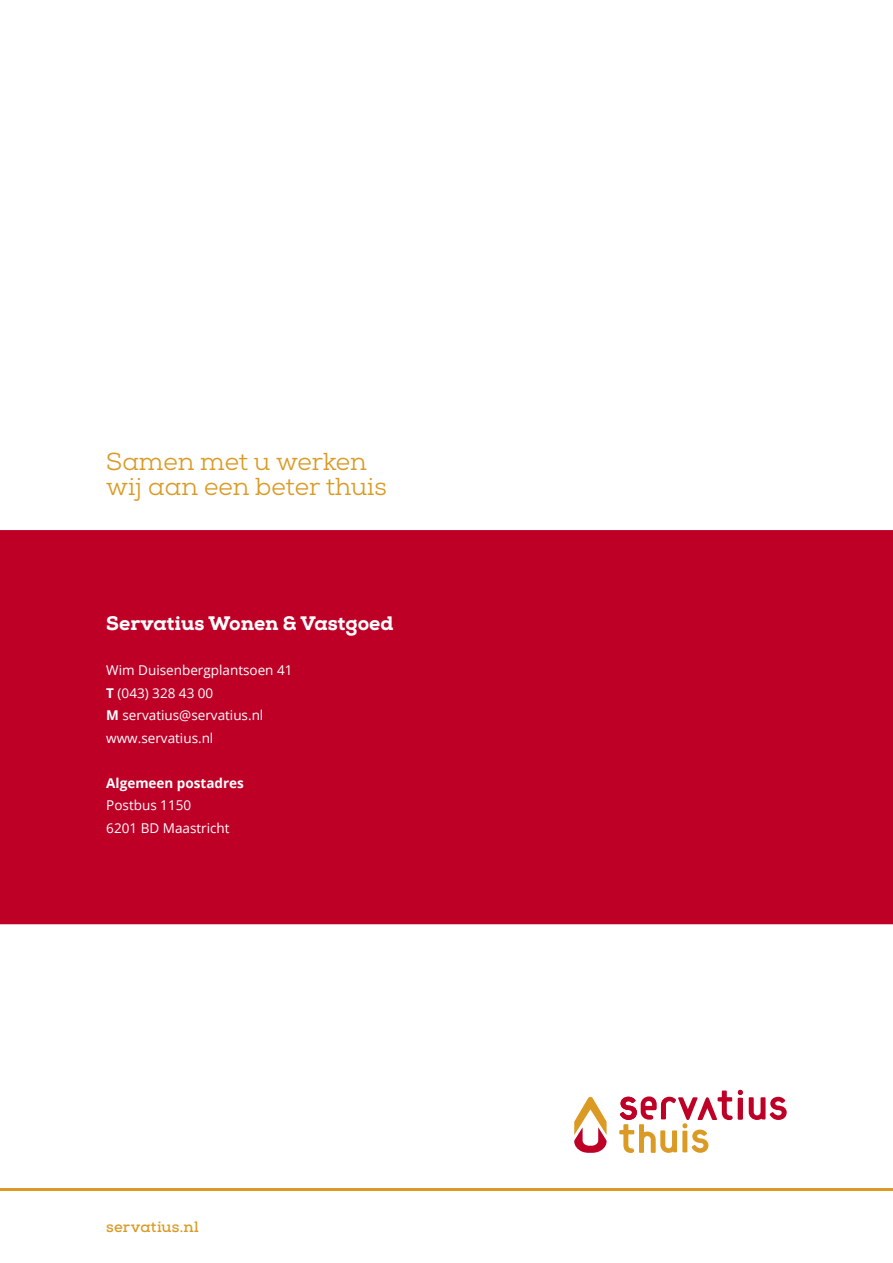
<style>
.page{position:relative;width:893px;height:1263px;background:#fff}
.page>*{position:absolute;margin:0;border:0;box-sizing:border-box;transform-origin:0 0}
.t1{font:24.45px/24.5px "Nexa Slab";color:#da9a23}
.t2{font:800 19.5px "Nexa Slab";color:#fff}
.t3{font:700 15px "Nexa Slab";letter-spacing:.01em;color:#da9a23}
.t4{font:13.5px/22.5px "Open Sans";color:#fff}
.t5{font:700 13.5px "Open Sans";color:#fff}
.s1{font-weight:700}
</style>
<div class="page">
<div style="left:0;top:530px;width:893px;height:394px;background:#be0027"></div>
<hr style="left:0;top:1188px;width:893px;height:3px;background:#da9a23">
<svg style="left:749px;top:1097px;width:38px;height:23px"></svg>
<svg style="left:619px;top:1090px;width:124px;height:63px"></svg>
<svg style="left:574px;top:1097px;width:33px;height:56px"></svg>
<h1 class="t1" style="left:106px;top:450px;width:282px">Samen met u werken wij aan een beter thuis</h1>
<h2 class="t2" style="left:106px;top:611px;width:289px">Servatius Wonen &amp; Vastgoed</h2>
<p class="t4" style="left:106px;top:659px;width:188px">Wim Duisenbergplantsoen 41<br><span class="s1">T</span> (043) 328 43 00<br><span class="s1">M</span> servatius@servatius.nl www.servatius.nl</p>
<p class="t5" style="left:106px;top:773px;width:139px">Algemeen postadres</p>
<p class="t4" style="left:106px;top:794px;width:125px">Postbus 1150<br>6201 BD Maastricht</p>
<p class="t3" style="left:106px;top:1218px;width:94px">servatius.nl</p>
</div>
